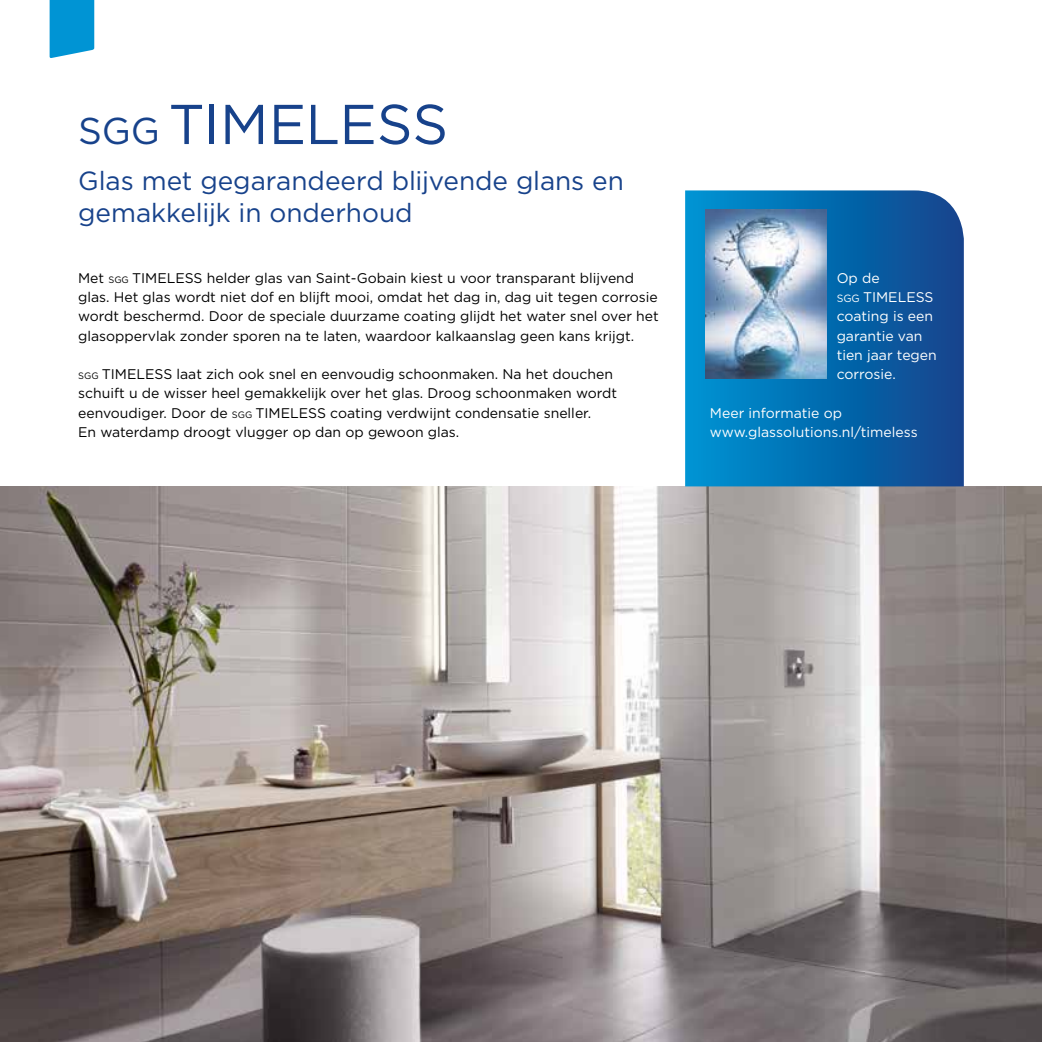
<style>
.page{position:relative;width:1042px;height:1042px;background:#fff}
.page>*{position:absolute;margin:0;border:0;box-sizing:border-box;transform-origin:0 0}
.t1{font:56px "Gotham";letter-spacing:-.005em;color:#17428b}
.t2{font:26.25px/31.5px "Gotham";color:#17428b}
.t3{font:14px/19.2px "Gotham";color:#000}
.t4{font:14px/19.2px "Gotham";color:#fff}
.s1{font-size:37.27px}
.s2{font-size:9.28px}
.s3{font-size:10.5px}
</style>
<div class="page">
<svg style="left:50px;top:0;width:44px;height:58px;background:#119bd7"></svg>
<img style="left:0;top:486px;width:1042px;height:556px">
<svg style="left:685px;top:190px;width:279px;height:296px;background:#0a67ab"></svg>
<img style="left:705px;top:210px;width:122px;height:168px">
<h1 class="t1" style="left:78px;top:88px;width:371px"><span class="s1">SGG</span> TIMELESS</h1>
<h2 class="t2" style="left:78px;top:165px;width:547px">Glas met gegarandeerd blijvende glans en gemakkelijk in onderhoud</h2>
<p class="t3" style="left:78px;top:268px;width:582px">Met <span class="s2">SGG</span> TIMELESS helder glas van Saint-Gobain kiest u voor transparant blijvend glas. Het glas wordt niet dof en blijft mooi, omdat het dag in, dag uit tegen corrosie wordt beschermd. Door de speciale duurzame coating glijdt het water snel over het glasoppervlak zonder sporen na te laten, waardoor kalkaanslag geen kans krijgt.</p>
<p class="t3" style="left:78px;top:364px;width:540px"><span class="s2">SGG</span> TIMELESS laat zich ook snel en eenvoudig schoonmaken. Na het douchen schuift u de wisser heel gemakkelijk over het glas. Droog schoonmaken wordt eenvoudiger. Door de <span class="s2">SGG</span> TIMELESS coating verdwijnt condensatie sneller.<br>En waterdamp droogt vlugger op dan op gewoon glas.</p>
<p class="t4" style="left:836px;top:268px;width:102px">Op de<br><span class="s3">SGG</span> TIMELESS coating is een garantie van tien jaar tegen corrosie.</p>
<p class="t4" style="left:710px;top:403px;width:209px">Meer informatie op www.glassolutions.nl/timeless</p>
</div>
